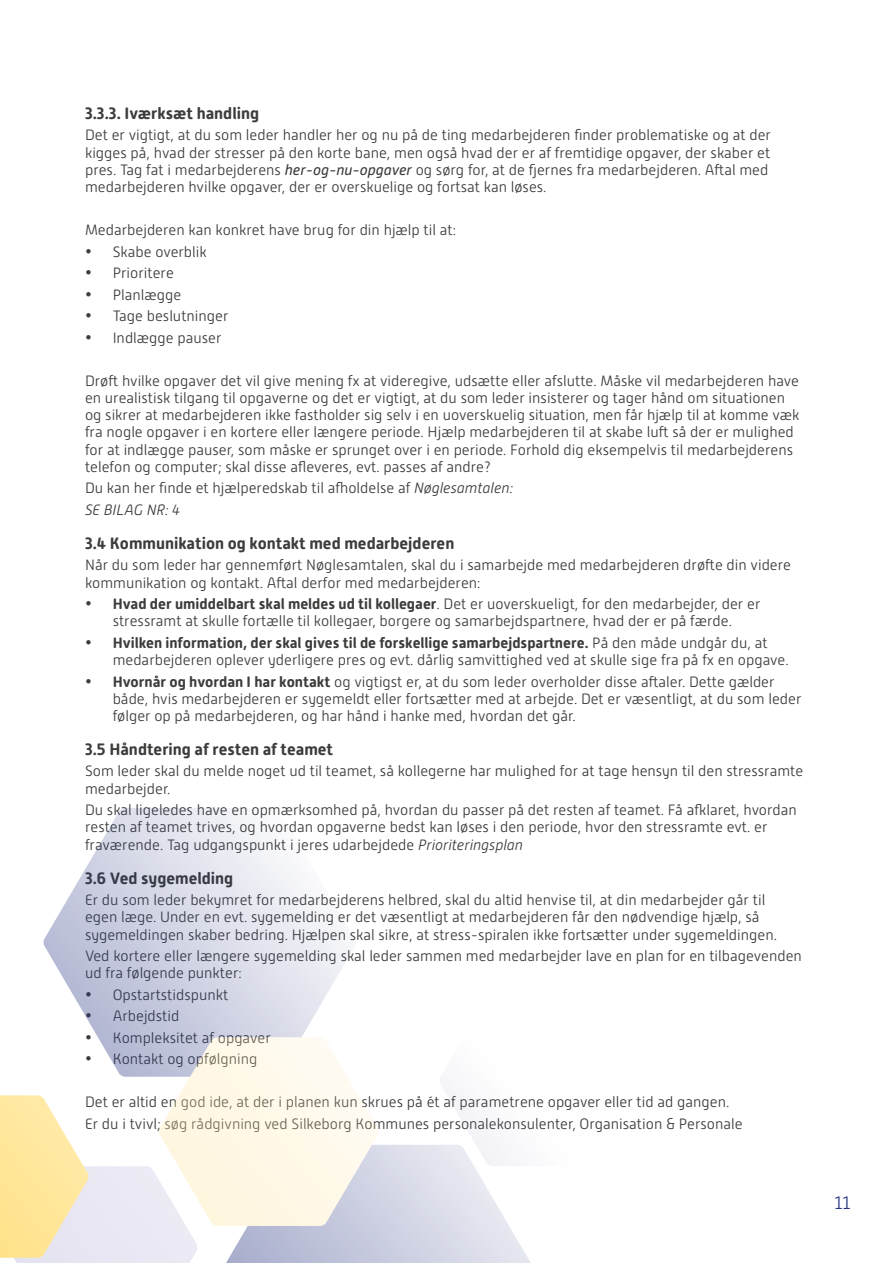
<style>
.page{position:relative;width:893px;height:1263px;background:#fff}
.page>*{position:absolute;margin:0;border:0;box-sizing:border-box;transform-origin:0 0}
.t1{font:300 18px "Alwyn New Rounded";color:#283583}
.H4{font:700 16.5px "Alwyn New Rounded";color:#3c3c3b}
.P_bullet{font:300 15px/17.2px "Alwyn New Rounded";color:#3c3c3b}
.t2{font:italic 300 15px "Alwyn New Rounded";color:#3c3c3b}
.s1{font-weight:400;font-style:italic}
.s2{font-style:italic}
.s3{font-weight:700}
</style>
<div class="page">
<svg style="left:43px;top:808px;width:309px;height:187px"></svg>
<svg style="left:0;top:995px;width:531px;height:268px"></svg>
<h3 class="H4" style="left:85px;top:104px;width:176px">3.3.3. Iværksæt handling</h3>
<p class="P_bullet" style="left:85px;top:127px;width:687px">Det er vigtigt, at du som leder handler her og nu på de ting medarbejderen finder problematiske og at der kigges på, hvad der stresser på den korte bane, men også hvad der er af fremtidige opgaver, der skaber et pres. Tag fat i medarbejderens <span class="s1">her-og-nu-opgaver</span> og sørg for, at de fjernes fra medarbejderen. Aftal med medarbejderen hvilke opgaver, der er overskuelige og fortsat kan løses.</p>
<p class="P_bullet" style="left:85px;top:221px;width:372px">Medarbejderen kan konkret have brug for din hjælp til at:</p>
<h2 class="P_bullet" style="left:85px;top:243px;width:123px">• Skabe overblik</h2>
<h2 class="P_bullet" style="left:85px;top:264px;width:90px">• Prioritere</h2>
<h2 class="P_bullet" style="left:85px;top:286px;width:98px">• Planlægge</h2>
<h2 class="P_bullet" style="left:85px;top:307px;width:145px">• Tage beslutninger</h2>
<h2 class="P_bullet" style="left:85px;top:329px;width:138px">• Indlægge pauser</h2>
<p class="P_bullet" style="left:85px;top:372px;width:716px">Drøft hvilke opgaver det vil give mening fx at videregive, udsætte eller afslutte. Måske vil medarbejderen have en urealistisk tilgang til opgaverne og det er vigtigt, at du som leder insisterer og tager hånd om situationen og sikrer at medarbejderen ikke fastholder sig selv i en uoverskuelig situation, men får hjælp til at komme væk fra nogle opgaver i en kortere eller længere periode. Hjælp medarbejderen til at skabe luft så der er mulighed for at indlægge pauser, som måske er sprunget over i en periode. Forhold dig eksempelvis til medarbejderens telefon og computer; skal disse afleveres, evt. passes af andre?</p>
<p class="P_bullet" style="left:85px;top:480px;width:429px">Du kan her finde et hjælperedskab til afholdelse af <span class="s2">Nøglesamtalen:</span></p>
<p class="t2" style="left:85px;top:501px;width:97px">SE BILAG NR: 4</p>
<h3 class="H4" style="left:85px;top:533px;width:371px">3.4 Kommunikation og kontakt med medarbejderen</h3>
<p class="P_bullet" style="left:85px;top:556px;width:708px">Når du som leder har gennemført Nøglesamtalen, skal du i samarbejde med medarbejderen drøfte din videre kommunikation og kontakt. Aftal derfor med medarbejderen:</p>
<h2 class="P_bullet" style="left:85px;top:595px;width:677px;text-align:center">• <span class="s3">Hvad der umiddelbart skal meldes ud til kollegaer</span>. Det er uoverskueligt, for den medarbejder, der er stressramt at skulle fortælle til kollegaer, borgere og samarbejdspartnere, hvad der er på færde.</h2>
<h2 class="P_bullet" style="left:113px;top:634px;width:677px;text-indent:-28px">• <span class="s3">Hvilken information, der skal gives til de forskellige samarbejdspartnere.</span> På den måde undgår du, at medarbejderen oplever yderligere pres og evt. dårlig samvittighed ved at skulle sige fra på fx en opgave.</h2>
<h2 class="P_bullet" style="left:113px;top:673px;width:690px;text-indent:-28px">• <span class="s3">Hvornår og hvordan I har kontakt</span> og vigtigst er, at du som leder overholder disse aftaler. Dette gælder både, hvis medarbejderen er sygemeldt eller fortsætter med at arbejde. Det er væsentligt, at du som leder følger op på medarbejderen, og har hånd i hanke med, hvordan det går.</h2>
<h3 class="H4" style="left:85px;top:740px;width:250px">3.5 Håndtering af resten af teamet</h3>
<p class="P_bullet" style="left:85px;top:763px;width:720px">Som leder skal du melde noget ud til teamet, så kollegerne har mulighed for at tage hensyn til den stressramte medarbejder.</p>
<p class="P_bullet" style="left:85px;top:801px;width:713px">Du skal ligeledes have en opmærksomhed på, hvordan du passer på det resten af teamet. Få afklaret, hvordan resten af teamet trives, og hvordan opgaverne bedst kan løses i den periode, hvor den stressramte evt. er fraværende. Tag udgangspunkt i jeres udarbejdede <span class="s2">Prioriteringsplan</span></p>
<h3 class="H4" style="left:85px;top:868px;width:150px">3.6 Ved sygemelding</h3>
<p class="P_bullet" style="left:85px;top:891px;width:693px">Er du som leder bekymret for medarbejderens helbred, skal du altid henvise til, at din medarbejder går til egen læge. Under en evt. sygemelding er det væsentligt at medarbejderen får den nødvendige hjælp, så sygemeldingen skaber bedring. Hjælpen skal sikre, at stress-spiralen ikke fortsætter under sygemeldingen.</p>
<p class="P_bullet" style="left:85px;top:947px;width:718px">Ved kortere eller længere sygemelding skal leder sammen med medarbejder lave en plan for en tilbagevenden ud fra følgende punkter:</p>
<h2 class="P_bullet" style="left:85px;top:986px;width:145px">• Opstartstidspunkt</h2>
<h2 class="P_bullet" style="left:85px;top:1007px;width:96px">• Arbejdstid</h2>
<h2 class="P_bullet" style="left:85px;top:1029px;width:187px">• Kompleksitet af opgaver</h2>
<h2 class="P_bullet" style="left:85px;top:1050px;width:174px">• Kontakt og opfølgning</h2>
<p class="P_bullet" style="left:85px;top:1093px;width:646px">Det er altid en god ide, at der i planen kun skrues på ét af parametrene opgaver eller tid ad gangen.</p>
<p class="P_bullet" style="left:85px;top:1115px;width:659px">Er du i tvivl; søg rådgivning ved Silkeborg Kommunes personalekonsulenter, Organisation &amp; Personale</p>
<p class="t1" style="left:834px;top:1192px;width:17px">11</p>
</div>
